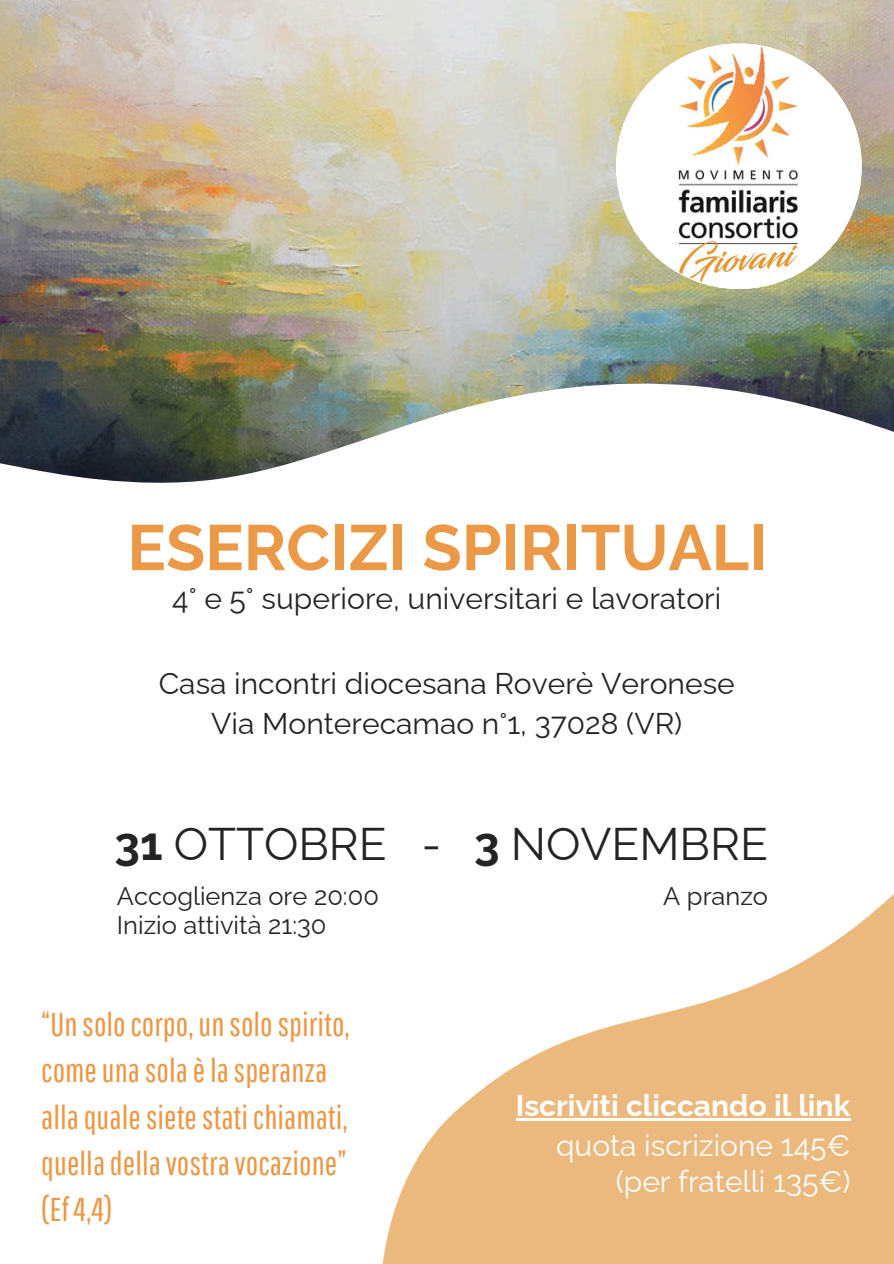
<style>
.page{position:relative;width:894px;height:1264px;background:#fff}
.page>*{position:absolute;margin:0;border:0;box-sizing:border-box;transform-origin:0 0}
.t1{font:700 64.05px "Raleway";color:#eb9847}
.t2{font:45.75px "Raleway";color:#242424}
.t3{font:700 37.2px "Raleway";color:#fff}
.t4{font:33px/46.2px "Pathway Gothic One";color:#eb9847}
.t5{font:30px "Raleway";color:#242424}
.t6{font:30px/36px "Raleway";color:#fff;text-align:right}
.t7{font:700 30px "Raleway";color:#fff}
.t8{font:25.5px "Raleway";color:#242424}
.s1{font-weight:700}
</style>
<div class="page">
<img style="left:0;top:0;width:893px;height:379px">
<svg style="left:0;top:379px;width:893px;height:104px"></svg>
<svg style="left:616px;top:43px;width:245px;height:246px"></svg>
<img style="left:382px;top:895px;width:511px;height:368px">
<hr style="left:515px;top:1118px;width:335px;height:2px;background:#fff">
<h1 class="t1" style="left:127px;top:510px;width:641px">ESERCIZI SPIRITUALI</h1>
<h3 class="t5" style="left:172px;top:580px;width:550px">4° e 5° superiore, universitari e lavoratori</h3>
<h4 class="t5" style="left:159px;top:666px;width:577px">Casa incontri diocesana Roverè Veronese</h4>
<h4 class="t5" style="left:211px;top:706px;width:472px">Via Monterecamao n°1, 37028 (VR)</h4>
<h4 class="t2" style="left:114px;top:817px;width:654px"><span class="s1">31</span> OTTOBRE - <span class="s1">3</span> NOVEMBRE</h4>
<h2 class="t8" style="left:117px;top:881px;width:263px">Accoglienza ore 20:00</h2>
<p class="t8" style="left:117px;top:909px;width:211px">Inizio attività 21:30</p>
<p class="t8" style="left:663px;top:881px;width:106px">A pranzo</p>
<h4 class="t4" style="left:41px;top:1000px;width:310px">“Unsolocorpo,unsolospirito, comeunasolaèlasperanza allaqualesietestatichiamati, quelladellavostravocazione” (Ef4,4)</h4>
<p class="t3" style="left:46px;top:1093px;width:31px">€</p>
<p class="t7" style="left:515px;top:1087px;width:336px">Iscriviti cliccando il link</p>
<h4 class="t6" style="left:556px;top:1127px;width:296px">quota iscrizione 145€ (per fratelli 135€)</h4>
</div>
